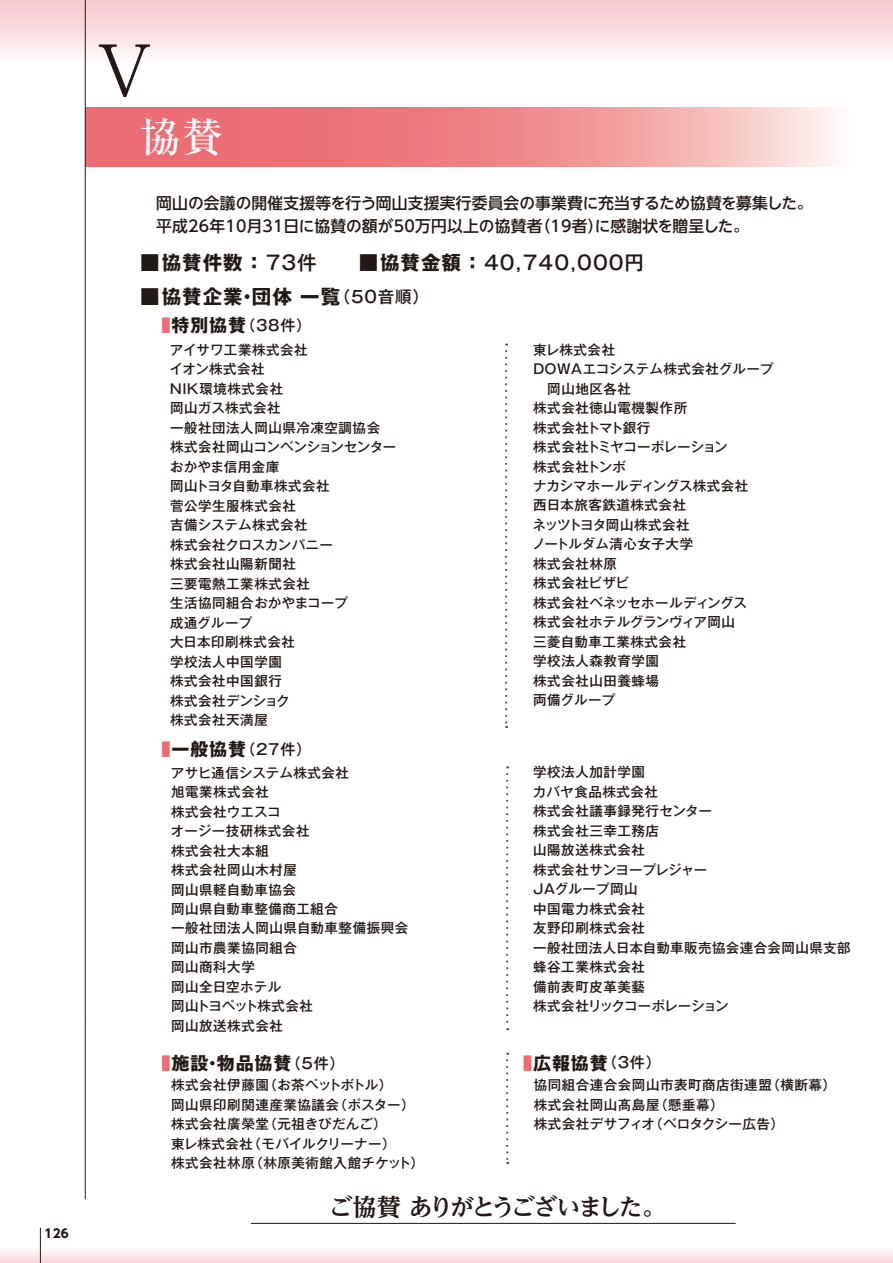
<style>
.page{position:relative;width:893px;height:1263px;background:#fff}
.page>*{position:absolute;margin:0;border:0;box-sizing:border-box;transform-origin:0 0}
.t1{font:67.5px "UD Reimin Pro";color:#221815}
.t2{font:500 40.5px "Ryumin Pro";color:#fff}
.t3{font:700 24px "UD Reimin Pro";letter-spacing:-.095em;color:#221815}
.t4{font:500 19.5px "Gothic MB101 Pr 5";letter-spacing:.05em;color:#221815}
.t5{font:700 19.5px "Gothic MB101 Pr 5";letter-spacing:.05em;color:#221815}
.t6{font:700 18px "Gothic MB101 Pr 5";letter-spacing:.05em;color:#221815}
.t7{font:500 15.75px/22.5px "UD Shin Go NT Pro";letter-spacing:.015em;color:#221815}
.t8{font:500 15px "Gothic MB101 Pr 5";letter-spacing:.05em;color:#221815}
.t9{font:500 13.5px/19.5px "Gothic MB101 Pro";letter-spacing:.04em;color:#221815}
.t10{font:700 12px "UD Shin Go NT Pro";color:#221815}
.s1{font-weight:700}
.s2{font-weight:500;font-size:16.5px}
.s3{font-weight:700;font-size:18px;color:#ec6d74}
.s4{font-weight:700;font-size:18px}
.s5{color:#ec6d74}
.s6{font-weight:500;font-size:15px}
</style>
<div class="page">
<div style="left:0;top:0;width:893px;height:64px;background:linear-gradient(to bottom,#f7c5cb,#fefafa)"></div>
<svg style="left:0;top:1246px;width:893px;height:17px"></svg>
<hr style="left:40px;top:1228px;width:1px;height:35px;background:#221815">
<svg style="left:86px;top:107px;width:747px;height:59px;background:#f09091"></svg>
<hr style="left:85px;top:0;width:1px;height:64px;background:#221815">
<hr style="left:85px;top:64px;width:1px;height:42px;background:#221815">
<hr style="left:85px;top:106px;width:1px;height:60px;background:#221815">
<hr style="left:85px;top:166px;width:1px;height:850px;background:#221815">
<hr style="left:85px;top:1016px;width:1px;height:183px;background:#221815">
<hr style="left:251px;top:1223px;width:485px;height:1px;background:#221815">
<svg style="left:505px;top:343px;width:2px;height:385px"></svg>
<svg style="left:506px;top:774px;width:2px;height:256px"></svg>
<svg style="left:506px;top:1053px;width:2px;height:111px"></svg>
<p class="t10" style="left:45px;top:1223px;width:26px">126</p>
<h1 class="t1" style="left:91px;top:15px;width:69px">Ⅴ</h1>
<h2 class="t2" style="left:141px;top:105px;width:83px">協賛</h2>
<p class="t7" style="left:140px;top:192px;width:674px">　岡山の会議の開催支援等を行う岡山支援実行委員会の事業費に充当するため協賛を募集した。　平成26年10月31日に協賛の額が50万円以上の協賛者（19者）に感謝状を贈呈した。</p>
<h3 class="t4" style="left:140px;top:246px;width:505px"><span class="s1">■協賛件数 ：</span> 73件　　<span class="s1">■協賛金額 ：</span> 40,740,000円</h3>
<h3 class="t5" style="left:140px;top:280px;width:290px">■協賛企業・団体 一覧<span class="s2">（50音順）</span></h3>
<p class="t8" style="left:162px;top:313px;width:151px"><span class="s3">■</span><span class="s4">特別協賛</span>（38件）</p>
<p class="t9" style="left:169px;top:338px;width:229px">アイサワ工業株式会社<br>イオン株式会社<br>ＮＩＫ環境株式会社<br>岡山ガス株式会社<br>一般社団法人岡山県冷凍空調協会<br>株式会社岡山コンベンションセンターおかやま信用金庫<br>岡山トヨタ自動車株式会社<br>菅公学生服株式会社<br>吉備システム株式会社<br>株式会社クロスカンパニー<br>株式会社山陽新聞社<br>三要電熱工業株式会社<br>生活協同組合おかやまコープ<br>成通グループ<br>大日本印刷株式会社<br>学校法人中国学園<br>株式会社中国銀行<br>株式会社デンショク<br>株式会社天満屋</p>
<p class="t9" style="left:532px;top:338px;width:243px">東レ株式会社<br>ＤＯＷＡエコシステム株式会社グループ　岡山地区各社<br>株式会社徳山電機製作所<br>株式会社トマト銀行　　　<br>株式会社トミヤコーポレーション<br>株式会社トンボ<br>ナカシマホールディングス株式会社<br>西日本旅客鉄道株式会社<br>ネッツトヨタ岡山株式会社<br>ノートルダム清心女子大学<br>株式会社林原<br>株式会社ビザビ<br>株式会社ベネッセホールディングス<br>株式会社ホテルグランヴィア岡山<br>三菱自動車工業株式会社<br>学校法人森教育学園<br>株式会社山田養蜂場<br>両備グループ</p>
<p class="t8" style="left:162px;top:737px;width:151px"><span class="s3">■</span><span class="s4">一般協賛</span>（27件）</p>
<p class="t9" style="left:171px;top:761px;width:239px">アサヒ通信システム株式会社<br>旭電業株式会社<br>株式会社ウエスコ<br>オージー技研株式会社<br>株式会社大本組<br>株式会社岡山木村屋<br>岡山県軽自動車協会<br>岡山県自動車整備商工組合<br>一般社団法人岡山県自動車整備振興会岡山市農業協同組合<br>岡山商科大学<br>岡山全日空ホテル<br>岡山トヨペット株式会社<br>岡山放送株式会社</p>
<p class="t9" style="left:532px;top:761px;width:321px">学校法人加計学園<br>カバヤ食品株式会社<br>株式会社議事録発行センター<br>株式会社三幸工務店<br>山陽放送株式会社<br>株式会社サンヨープレジャー<br>ＪＡグループ岡山<br>中国電力株式会社<br>友野印刷株式会社<br>一般社団法人日本自動車販売協会連合会岡山県支部蜂谷工業株式会社<br>備前表町皮革美藝<br>株式会社リックコーポレーション</p>
<h3 class="t6" style="left:162px;top:1048px;width:184px"><span class="s5">■</span>施設・物品協賛<span class="s6">（5件）</span></h3>
<p class="t9" style="left:171px;top:1074px;width:254px">株式会社伊藤園（お茶ペットボトル）<br>岡山県印刷関連産業協議会（ポスター）株式会社廣榮堂（元祖きびだんご）<br>東レ株式会社（モバイルクリーナー）<br>株式会社林原（林原美術館入館チケット）</p>
<h3 class="t6" style="left:523px;top:1048px;width:139px"><span class="s5">■</span>広報協賛<span class="s6">（3件）</span></h3>
<p class="t9" style="left:534px;top:1074px;width:304px">協同組合連合会岡山市表町商店街連盟（横断幕）株式会社岡山髙島屋（懸垂幕）<br>株式会社デサフィオ（ベロタクシー広告）</p>
<h3 class="t3" style="left:329px;top:1187px;width:339px">ご協賛 ありがとうございました。</h3>
</div>
